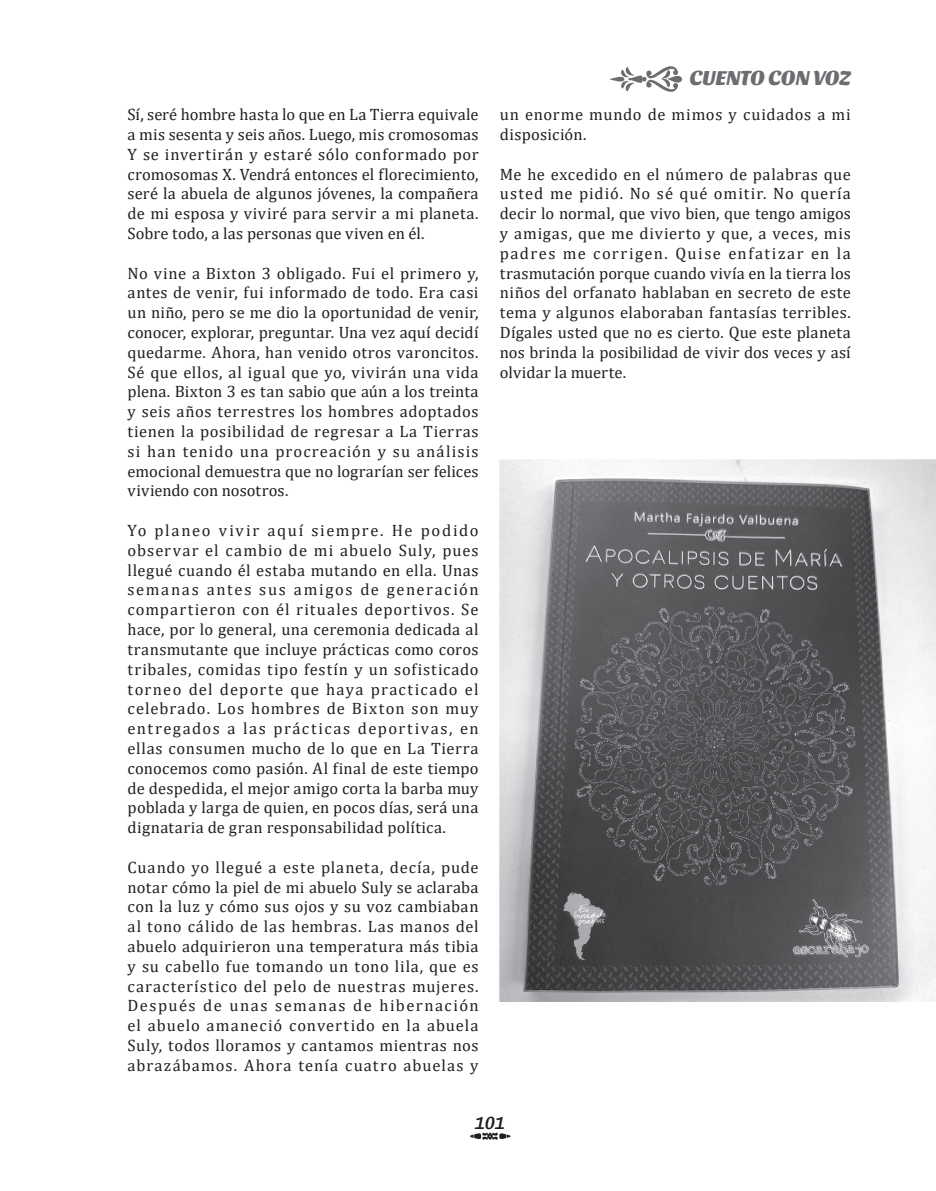
<style>
.page{position:relative;width:936px;height:1191px;background:#fff}
.page>*{position:absolute;margin:0;border:0;box-sizing:border-box;transform-origin:0 0}
.t1{font:italic 800 21px "Sansita";color:#6c6d70}
.t2{font:italic 18px "Sansita";color:#231f20}
.t3{font:16.5px/19.8px "Cambria";letter-spacing:.02em;color:#231f20;text-align:justify}
</style>
<div class="page">
<svg style="left:470px;top:1132px;width:40px;height:7px"></svg>
<img style="left:500px;top:459px;width:435px;height:542px">
<svg style="left:609px;top:66px;width:73px;height:26px"></svg>
<p class="t3" style="left:128px;top:104px;width:352px">Sí, seré hombre hasta lo que en La Tierra equivale a mis sesenta y seis años. Luego, mis cromosomas Y se invertirán y estaré sólo conformado por cromosomas X. Vendrá entonces el florecimiento, seré la abuela de algunos jóvenes, la compañera de mi esposa y viviré para servir a mi planeta.<br>Sobre todo, a las personas que viven en él.</p>
<p class="t3" style="left:128px;top:263px;width:352px">No vine a Bixton 3 obligado. Fui el primero y, antes de venir, fui informado de todo. Era casi un niño, pero se me dio la oportunidad de venir, conocer, explorar, preguntar. Una vez aquí decidí quedarme. Ahora, han venido otros varoncitos.<br>Sé que ellos, al igual que yo, vivirán una vida plena. Bixton 3 es tan sabio que aún a los treinta y seis años terrestres los hombres adoptados tienen la posibilidad de regresar a La Tierras si han tenido una procreación y su análisis emocional demuestra que no lograrían ser felices viviendo con nosotros.</p>
<p class="t3" style="left:128px;top:520px;width:352px">Yo planeo vivir aquí siempre. He podido observar el cambio de mi abuelo Suly, pues llegué cuando él estaba mutando en ella. Unas semanas antes sus amigos de generación compartieron con él rituales deportivos. Se hace, por lo general, una ceremonia dedicada al transmutante que incluye prácticas como coros tribales, comidas tipo festín y un sofisticado torneo del deporte que haya practicado el celebrado. Los hombres de Bixton son muy entregados a las prácticas deportivas, en ellas consumen mucho de lo que en La Tierra conocemos como pasión. Al final de este tiempo de despedida, el mejor amigo corta la barba muy poblada y larga de quien, en pocos días, será una dignataria de gran responsabilidad política.</p>
<p class="t3" style="left:128px;top:857px;width:352px">Cuando yo llegué a este planeta, decía, pude notar cómo la piel de mi abuelo Suly se aclaraba con la luz y cómo sus ojos y su voz cambiaban al tono cálido de las hembras. Las manos del abuelo adquirieron una temperatura más tibia y su cabello fue tomando un tono lila, que es característico del pelo de nuestras mujeres.<br>Después de unas semanas de hibernación el abuelo amaneció convertido en la abuela Suly, todos lloramos y cantamos mientras nos abrazábamos. Ahora tenía cuatro abuelas y</p>
<p class="t1" style="left:689px;top:66px;width:163px">CUENTO CON VOZ</p>
<p class="t3" style="left:500px;top:104px;width:352px">un enorme mundo de mimos y cuidados a mi disposición.</p>
<p class="t3" style="left:500px;top:164px;width:352px">Me he excedido en el número de palabras que usted me pidió. No sé qué omitir. No quería decir lo normal, que vivo bien, que tengo amigos y amigas, que me divierto y que, a veces, mis padres me corrigen. Quise enfatizar en la trasmutación porque cuando vivía en la tierra los niños del orfanato hablaban en secreto de este tema y algunos elaboraban fantasías terribles.<br>Dígales usted que no es cierto. Que este planeta nos brinda la posibilidad de vivir dos veces y así olvidar la muerte.</p>
<p class="t2" style="left:475px;top:1111px;width:31px">101</p>
</div>
